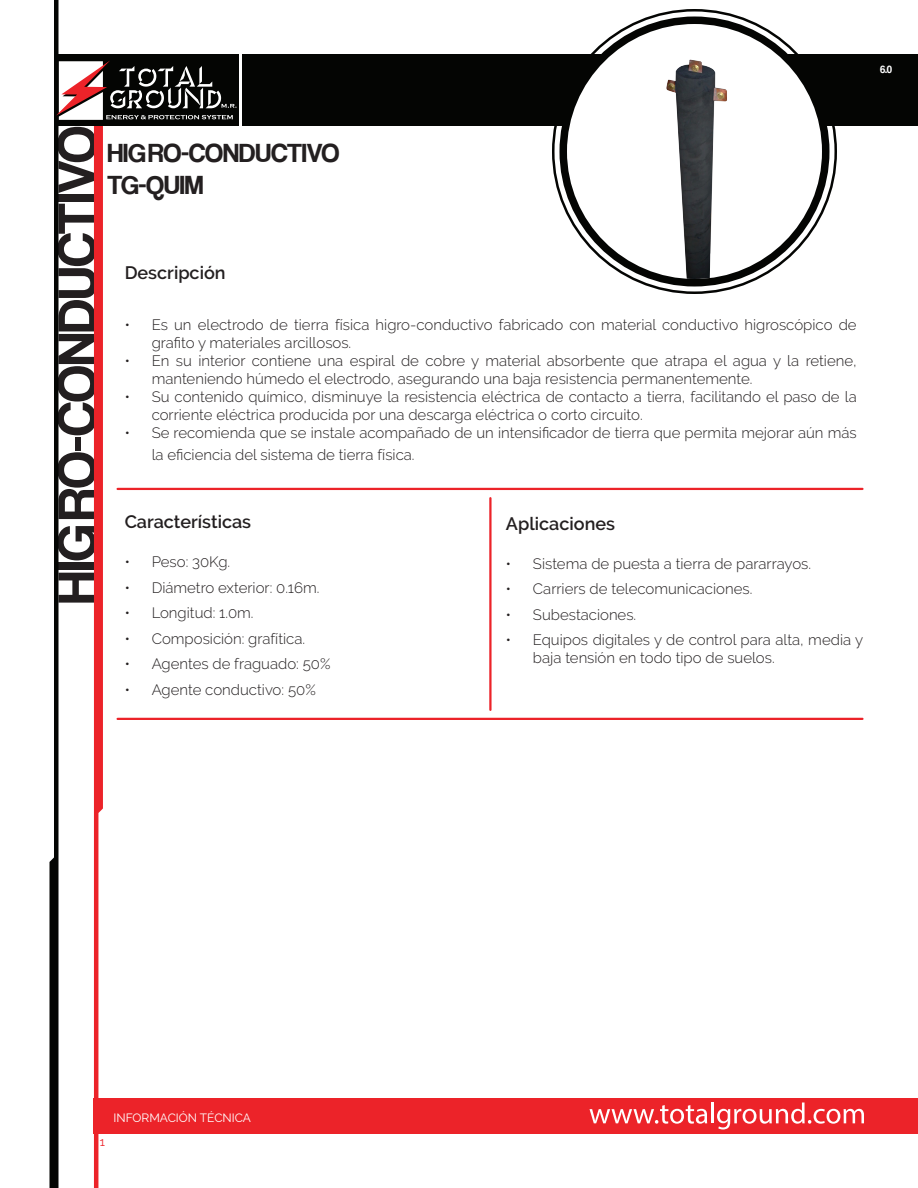
<style>
.page{position:relative;width:918px;height:1188px;background:#fff}
.page>*{position:absolute;margin:0;border:0;box-sizing:border-box;transform-origin:0 0}
.t1{font:55.65px "Coolvetica Rg";color:#231f20}
.t2{font:27px/32.4px "Coolvetica Rg";color:#231f20}
.t3{font:600 18px "Raleway";color:#231f20}
.t4{font:300 15px/18px "Raleway";color:#231f20}
.t5{font:12px "Raleway";color:#fff}
.t6{font:12px "Raleway";color:#ec2329}
.t7{font:10.8px "Coolvetica Rg";color:#fff}
</style>
<div class="page">
<div style="left:94px;top:1098px;width:824px;height:36px;background:#ec2329"></div>
<div style="left:243px;top:54px;width:675px;height:72px;background:#040503"></div>
<svg style="left:50px;top:0;width:187px;height:1188px"></svg>
<svg style="left:590px;top:1105px;width:117px;height:19px"></svg>
<hr style="left:711px;top:1102px;width:3px;height:21px;background:#fff">
<svg style="left:717px;top:1103px;width:147px;height:27px"></svg>
<div style="left:563px;top:20px;width:263px;height:263px;background:#fff;border-radius:50%"></div>
<img style="left:661px;top:59px;width:70px;height:218px">
<div style="left:560px;top:16px;width:270px;height:270px;border:8px solid #040503;border-radius:50%"></div>
<hr style="left:118px;top:488px;width:744px;height:2px;background:#ec2329">
<hr style="left:118px;top:718px;width:744px;height:2px;background:#ec2329">
<hr style="left:489px;top:498px;width:3px;height:212px;background:#ec2329">
<p class="t7" style="left:880px;top:63px;width:13px">6.0</p>
<h1 class="t1" style="left:44px;top:604px;width:479px;rotate:-90deg">HIGRO-CONDUCTIVO</h1>
<h2 class="t2" style="left:107px;top:136px;width:233px">HIGRO-CONDUCTIVO<br>TG-QUIM</h2>
<p class="t3" style="left:125px;top:262px;width:102px">Descripción</p>
<p class="t4" style="left:152px;top:316px;width:706px;text-indent:-27px">• Es un electrodo de tierra física higro-conductivo fabricado con material conductivo higroscópico de grafito y materiales arcillosos.</p>
<p class="t4" style="left:152px;top:352px;width:707px;text-indent:-27px">• En su interior contiene una espiral de cobre y material absorbente que atrapa el agua y la retiene, manteniendo húmedo el electrodo, asegurando una baja resistencia permanentemente.</p>
<p class="t4" style="left:152px;top:388px;width:707px;text-indent:-27px">• Su contenido químico, disminuye la resistencia eléctrica de contacto a tierra, facilitando el paso de la corriente eléctrica producida por una descarga eléctrica o corto circuito.</p>
<p class="t4" style="left:152px;top:422px;width:707px;line-height:21.6px;text-indent:-27px">• Se recomienda que se instale acompañado de un intensificador de tierra que permita mejorar aún más la eficiencia del sistema de tierra física.</p>
<p class="t3" style="left:125px;top:511px;width:128px">Características</p>
<p class="t4" style="left:125px;top:553px;width:107px">• Peso: 30Kg.</p>
<p class="t4" style="left:125px;top:578px;width:196px">• Diámetro exterior: 0.16m.</p>
<p class="t4" style="left:125px;top:604px;width:130px">• Longitud: 1.0m.</p>
<p class="t4" style="left:125px;top:629px;width:182px">• Composición: grafítica.</p>
<p class="t4" style="left:125px;top:655px;width:207px">• Agentes de fraguado: 50%</p>
<p class="t4" style="left:125px;top:680px;width:193px">• Agente conductivo: 50%</p>
<p class="t3" style="left:506px;top:513px;width:111px">Aplicaciones</p>
<p class="t4" style="left:506px;top:554px;width:307px">• Sistema de puesta a tierra de pararrayos.</p>
<p class="t4" style="left:506px;top:580px;width:248px">• Carriers de telecomunicaciones.</p>
<p class="t4" style="left:506px;top:605px;width:132px">• Subestaciones.</p>
<p class="t4" style="left:533px;top:631px;width:332px;text-indent:-27px">• Equipos digitales y de control para alta, media y baja tensión en todo tipo de suelos.</p>
<p class="t6" style="left:100px;top:1135px;width:7px">1</p>
<p class="t5" style="left:113px;top:1110px;width:139px">INFORMACIÓN TÉCNICA</p>
</div>
